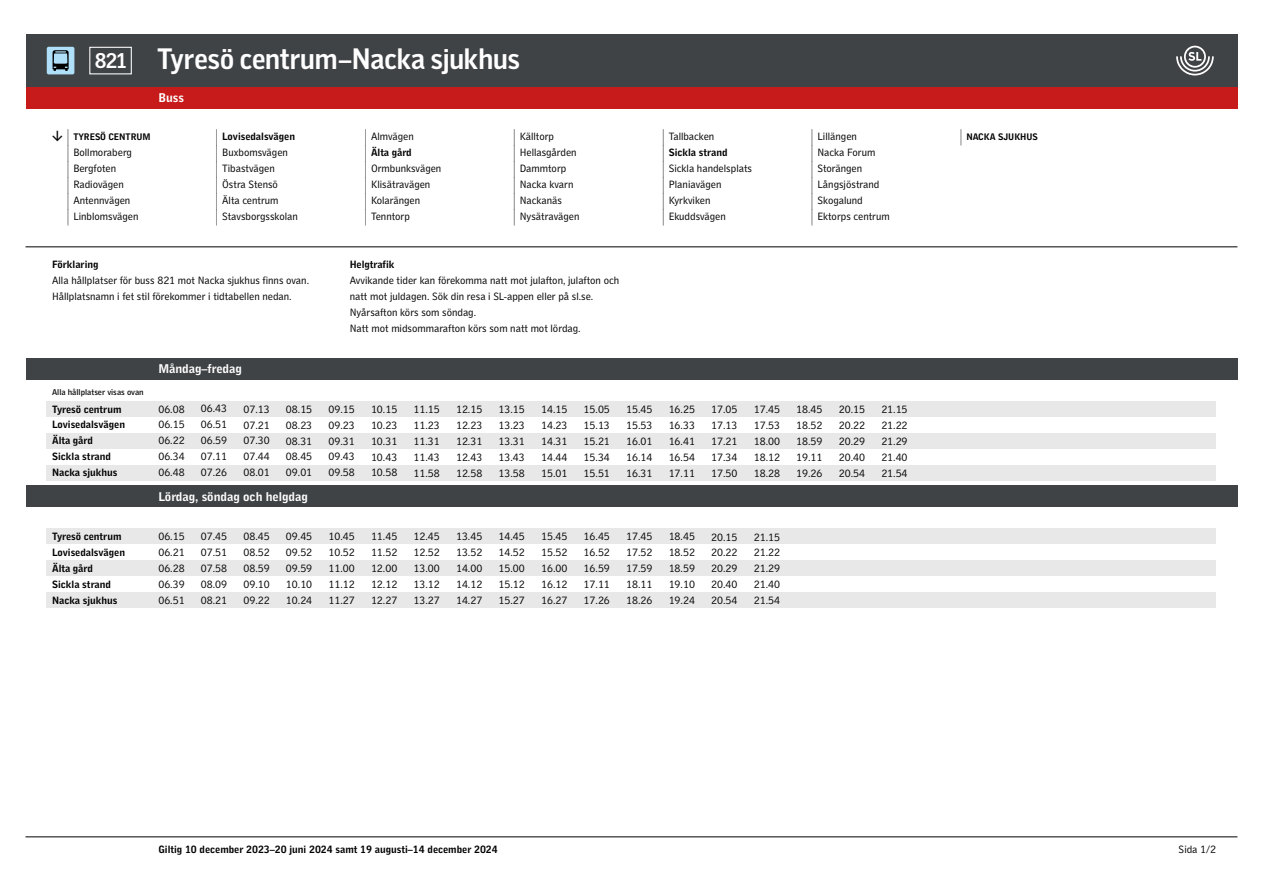
<style>
.page{position:relative;width:1263px;height:893px;background:#fff}
.page>*{position:absolute;margin:0;border:0;box-sizing:border-box;transform-origin:0 0}
.t1{font:700 28.2px "SL Gothic Display";letter-spacing:-.005em;color:#fff}
.t2{font:700 12.75px "SL Gothic Timetable 2";color:#fff}
.t3{font:10.65px/15.9px "SL Gothic Timetable 2";color:#000;text-align:justify}
.t4{font:700 10.65px/15.9px "SL Gothic Timetable 2";color:#000}
.t5{font:700 9.6px "SL Gothic Timetable 2";color:#000}
.t6{font:500 8.55px "SL Gothic Timetable 2";color:#000}
.s1{font-size:20.25px}
.s2{font-size:10.65px}
.s3{font-weight:700}
</style>
<div class="page">
<div style="left:26px;top:34px;width:1211px;height:53px;background:#404346"></div>
<hr style="left:26px;top:837px;width:1211px;height:1px;background:#000">
<svg style="left:1176px;top:46px;width:38px;height:29px"></svg>
<hr style="left:26px;top:247px;width:1211px;height:1px;background:#000">
<svg style="left:47px;top:47px;width:27px;height:27px"></svg>
<div style="left:26px;top:358px;width:1211px;height:21px;background:#404346"></div>
<div style="left:26px;top:486px;width:1211px;height:21px;background:#404346"></div>
<div style="left:89px;top:47px;width:43px;height:27px;border:1px solid #fff"></div>
<div style="left:47px;top:401px;width:1169px;height:16px;background:#e8e8e8"></div>
<div style="left:47px;top:433px;width:1169px;height:16px;background:#e8e8e8"></div>
<div style="left:47px;top:465px;width:1169px;height:15px;background:#e8e8e8"></div>
<div style="left:47px;top:528px;width:1169px;height:16px;background:#e8e8e8"></div>
<div style="left:47px;top:560px;width:1169px;height:16px;background:#e8e8e8"></div>
<div style="left:47px;top:592px;width:1169px;height:16px;background:#e8e8e8"></div>
<div style="left:26px;top:87px;width:1211px;height:21px;background:#c61b1a"></div>
<h1 class="t1" style="left:95px;top:40px;width:426px"><span class="s1">821</span> Tyresö centrum–Nacka sjukhus</h1>
<p class="t2" style="left:158px;top:90px;width:27px">Buss</p>
<p class="t5" style="left:52px;top:131px;width:100px"><span class="s2">Ŵ</span> TYRESÖ CENTRUM</p>
<p class="t3" style="left:52px;top:145px;width:88px;text-align:left"><span class="s3">ų</span> Bollmoraberg <span class="s3">ų</span> Bergfoten<br><span class="s3">ų</span> Radiovägen <span class="s3">ų</span> Antennvägen <span class="s3">ų</span> Linblomsvägen</p>
<p class="t3" style="left:201px;top:129px;width:99px;text-align:left"><span class="s3">ų Lovisedalsvägen ų</span> Buxbomsvägen <span class="s3">ų</span> Tibastvägen<br><span class="s3">ų</span> Östra Stensö <span class="s3">ų</span> Älta centrum <span class="s3">ų</span> Stavsborgsskolan</p>
<p class="t3" style="left:350px;top:129px;width:93px;text-align:left"><span class="s3">ų</span> Almvägen<br><span class="s3">ų Älta gård<br>ų</span> Ormbunksvägen <span class="s3">ų</span> Klisätravägen <span class="s3">ų</span> Kolarängen <span class="s3">ų</span> Tenntorp</p>
<p class="t3" style="left:499px;top:129px;width:82px;text-align:left"><span class="s3">ų</span> Källtorp<br><span class="s3">ų</span> Hellasgården <span class="s3">ų</span> Dammtorp <span class="s3">ų</span> Nacka kvarn <span class="s3">ų</span> Nackanäs <span class="s3">ų</span> Nysätravägen</p>
<p class="t3" style="left:647px;top:129px;width:106px;text-align:left"><span class="s3">ų</span> Tallbacken<br><span class="s3">ų Sickla strand<br>ų</span> Sickla handelsplats <span class="s3">ų</span> Planiavägen<br><span class="s3">ų</span> Kyrkviken<br><span class="s3">ų</span> Ekuddsvägen</p>
<p class="t3" style="left:796px;top:129px;width:95px;text-align:left"><span class="s3">ų</span> Lillängen<br><span class="s3">ų</span> Nacka Forum <span class="s3">ų</span> Storängen<br><span class="s3">ų</span> Långsjöstrand <span class="s3">ų</span> Skogalund<br><span class="s3">ų</span> Ektorps centrum</p>
<p class="t5" style="left:945px;top:131px;width:94px"><span class="s2">ų</span> NACKA SJUKHUS</p>
<p class="t4" style="left:52px;top:256px;width:48px">Förklaring</p>
<p class="t3" style="left:52px;top:272px;width:259px">Alla hållplatser för buss 821 mot Nacka sjukhus finns ovan.<br>Hållplatsnamn i fet stil förekommer i tidtabellen nedan.</p>
<p class="t6" style="left:52px;top:387px;width:93px">Alla hållplatser visas ovan</p>
<p class="t4" style="left:52px;top:401px;width:74px">Tyresö centrum<br>Lovisedalsvägen<br>Älta gård<br>Sickla strand<br>Nacka sjukhus</p>
<p class="t4" style="left:52px;top:528px;width:74px">Tyresö centrum<br>Lovisedalsvägen<br>Älta gård<br>Sickla strand<br>Nacka sjukhus</p>
<p class="t2" style="left:158px;top:361px;width:85px">Måndag–fredag</p>
<p class="t3" style="left:158px;top:401px;width:28px">06.08<br>06.15<br>06.22<br>06.34<br>06.48</p>
<p class="t3" style="left:201px;top:401px;width:28px">06.43<br>06.51<br>06.59<br>07.11<br>07.26</p>
<p class="t3" style="left:243px;top:401px;width:28px">07.13<br>07.21<br>07.30<br>07.44<br>08.01</p>
<p class="t3" style="left:286px;top:401px;width:28px">08.15<br>08.23<br>08.31<br>08.45<br>09.01</p>
<p class="t2" style="left:158px;top:489px;width:151px">Lördag, söndag och helgdag</p>
<p class="t3" style="left:158px;top:528px;width:28px">06.15<br>06.21<br>06.28<br>06.39<br>06.51</p>
<p class="t3" style="left:201px;top:528px;width:28px">07.45<br>07.51<br>07.58<br>08.09<br>08.21</p>
<p class="t3" style="left:243px;top:528px;width:28px">08.45<br>08.52<br>08.59<br>09.10<br>09.22</p>
<p class="t3" style="left:286px;top:529px;width:28px">09.45<br>09.52<br>09.59<br>10.10<br>10.24</p>
<p class="t4" style="left:350px;top:256px;width:46px">Helgtrafik</p>
<p class="t3" style="left:350px;top:272px;width:271px;text-align:left">Avvikande tider kan förekomma natt mot julafton, julafton och natt mot juldagen. Sök din resa i SL-appen eller på sl.se.<br>Nyårsafton körs som söndag.<br>Natt mot midsommarafton körs som natt mot lördag.</p>
<p class="t3" style="left:328px;top:401px;width:28px">09.15<br>09.23<br>09.31<br>09.43<br>09.58</p>
<p class="t3" style="left:371px;top:401px;width:28px">10.15<br>10.23<br>10.31<br>10.43<br>10.58</p>
<p class="t3" style="left:414px;top:401px;width:28px">11.15<br>11.23<br>11.31<br>11.43<br>11.58</p>
<p class="t3" style="left:456px;top:401px;width:28px">12.15<br>12.23<br>12.31<br>12.43<br>12.58</p>
<p class="t3" style="left:499px;top:401px;width:28px">13.15<br>13.23<br>13.31<br>13.43<br>13.58</p>
<p class="t3" style="left:541px;top:401px;width:28px">14.15<br>14.23<br>14.31<br>14.44<br>15.01</p>
<p class="t3" style="left:584px;top:401px;width:28px">15.05<br>15.13<br>15.21<br>15.34<br>15.51</p>
<p class="t3" style="left:626px;top:401px;width:28px">15.45<br>15.53<br>16.01<br>16.14<br>16.31</p>
<p class="t3" style="left:328px;top:529px;width:28px">10.45<br>10.52<br>11.00<br>11.12<br>11.27</p>
<p class="t3" style="left:371px;top:529px;width:28px">11.45<br>11.52<br>12.00<br>12.12<br>12.27</p>
<p class="t3" style="left:414px;top:529px;width:28px">12.45<br>12.52<br>13.00<br>13.12<br>13.27</p>
<p class="t3" style="left:456px;top:529px;width:28px">13.45<br>13.52<br>14.00<br>14.12<br>14.27</p>
<p class="t3" style="left:499px;top:529px;width:28px">14.45<br>14.52<br>15.00<br>15.12<br>15.27</p>
<p class="t3" style="left:541px;top:529px;width:28px">15.45<br>15.52<br>16.00<br>16.12<br>16.27</p>
<p class="t3" style="left:584px;top:529px;width:28px">16.45<br>16.52<br>16.59<br>17.11<br>17.26</p>
<p class="t3" style="left:626px;top:529px;width:28px">17.45<br>17.52<br>17.59<br>18.11<br>18.26</p>
<p class="t3" style="left:669px;top:401px;width:28px">16.25<br>16.33<br>16.41<br>16.54<br>17.11</p>
<p class="t3" style="left:711px;top:401px;width:28px">17.05<br>17.13<br>17.21<br>17.34<br>17.50</p>
<p class="t3" style="left:754px;top:401px;width:28px">17.45<br>17.53<br>18.00<br>18.12<br>18.28</p>
<p class="t3" style="left:669px;top:529px;width:28px">18.45<br>18.52<br>18.59<br>19.10<br>19.24</p>
<p class="t3" style="left:711px;top:529px;width:28px">20.15<br>20.22<br>20.29<br>20.40<br>20.54</p>
<p class="t3" style="left:754px;top:529px;width:28px">21.15<br>21.22<br>21.29<br>21.40<br>21.54</p>
<p class="t3" style="left:796px;top:401px;width:28px">18.45<br>18.52<br>18.59<br>19.11<br>19.26</p>
<p class="t3" style="left:839px;top:401px;width:28px">20.15<br>20.22<br>20.29<br>20.40<br>20.54</p>
<p class="t3" style="left:881px;top:401px;width:28px">21.15<br>21.22<br>21.29<br>21.40<br>21.54</p>
<p class="t4" style="left:158px;top:841px;width:341px">Giltig 10 december 2023–20 juni 2024 samt 19 augusti–14 december 2024</p>
<p class="t3" style="left:1178px;top:841px;width:39px">Sida 1/2</p>
</div>
